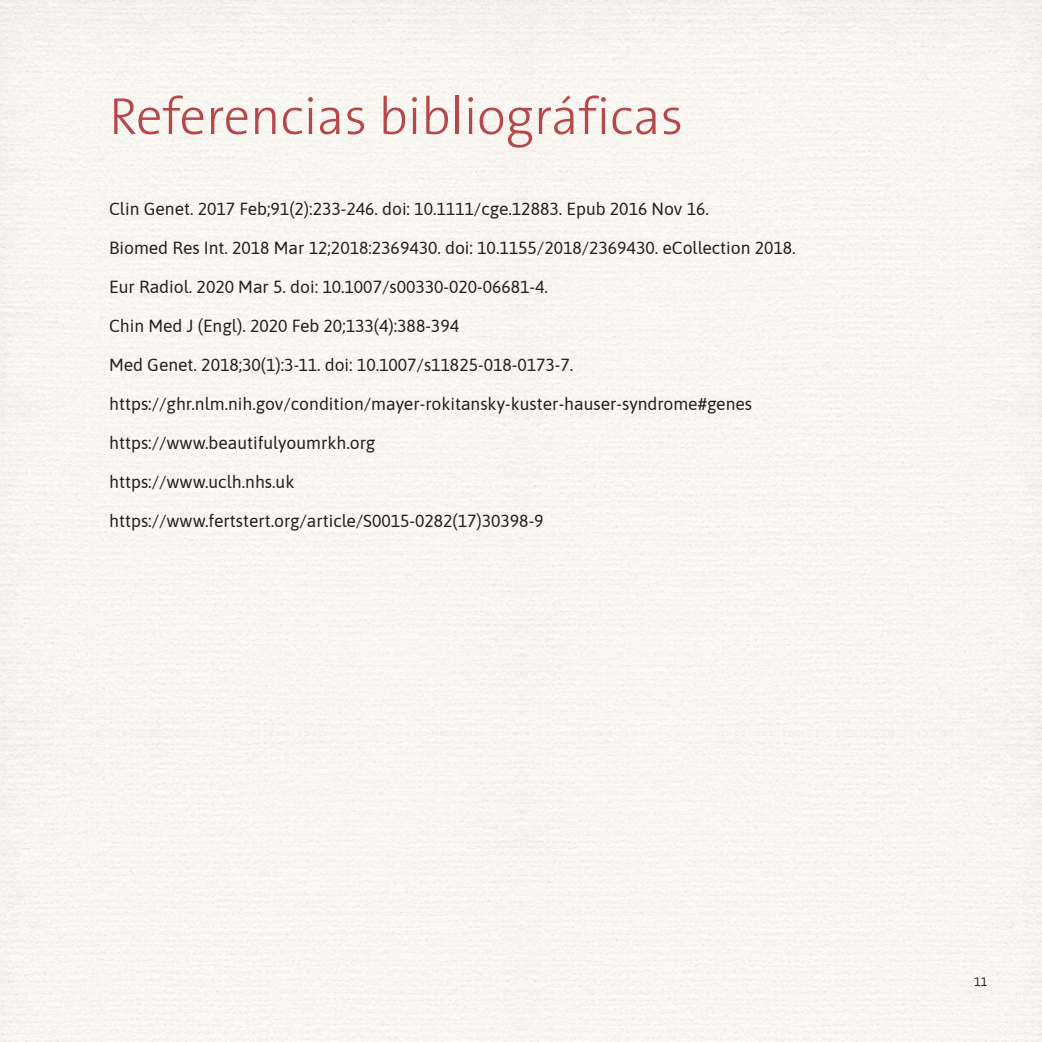
<style>
.page{position:relative;width:1042px;height:1042px;background:#fff}
.page>*{position:absolute;margin:0;border:0;box-sizing:border-box;transform-origin:0 0}
.titulo_gde{font:300 52.5px "The Sans B3";color:#b6484b}
.corpo{font:17.5px "Asap";color:#231f20}
.t1{font:12.25px "Asap";color:#231f20}
</style>
<div class="page">
<p class="titulo_gde" style="left:109px;top:89px;width:575px">Referencias bibliográficas</p>
<p class="corpo" style="left:109px;top:197px;width:601px">Clin Genet. 2017 Feb;91(2):233-246. doi: 10.1111/cge.12883. Epub 2016 Nov 16.</p>
<p class="corpo" style="left:109px;top:236px;width:688px">Biomed Res Int. 2018 Mar 12;2018:2369430. doi: 10.1155/2018/2369430. eCollection 2018.</p>
<p class="corpo" style="left:109px;top:275px;width:440px">Eur Radiol. 2020 Mar 5. doi: 10.1007/s00330-020-06681-4.</p>
<p class="corpo" style="left:109px;top:314px;width:351px">Chin Med J (Engl). 2020 Feb 20;133(4):388-394</p>
<p class="corpo" style="left:109px;top:353px;width:465px">Med Genet. 2018;30(1):3-11. doi: 10.1007/s11825-018-0173-7.</p>
<p class="corpo" style="left:109px;top:392px;width:644px">https://ghr.nlm.nih.gov/condition/mayer-rokitansky-kuster-hauser-syndrome#genes</p>
<p class="corpo" style="left:109px;top:431px;width:268px">https://www.beautifulyoumrkh.org</p>
<p class="corpo" style="left:109px;top:470px;width:187px">https://www.uclh.nhs.uk</p>
<p class="corpo" style="left:109px;top:509px;width:436px">https://www.fertstert.org/article/S0015-0282(17)30398-9</p>
<p class="t1" style="left:974px;top:973px;width:15px">11</p>
</div>
